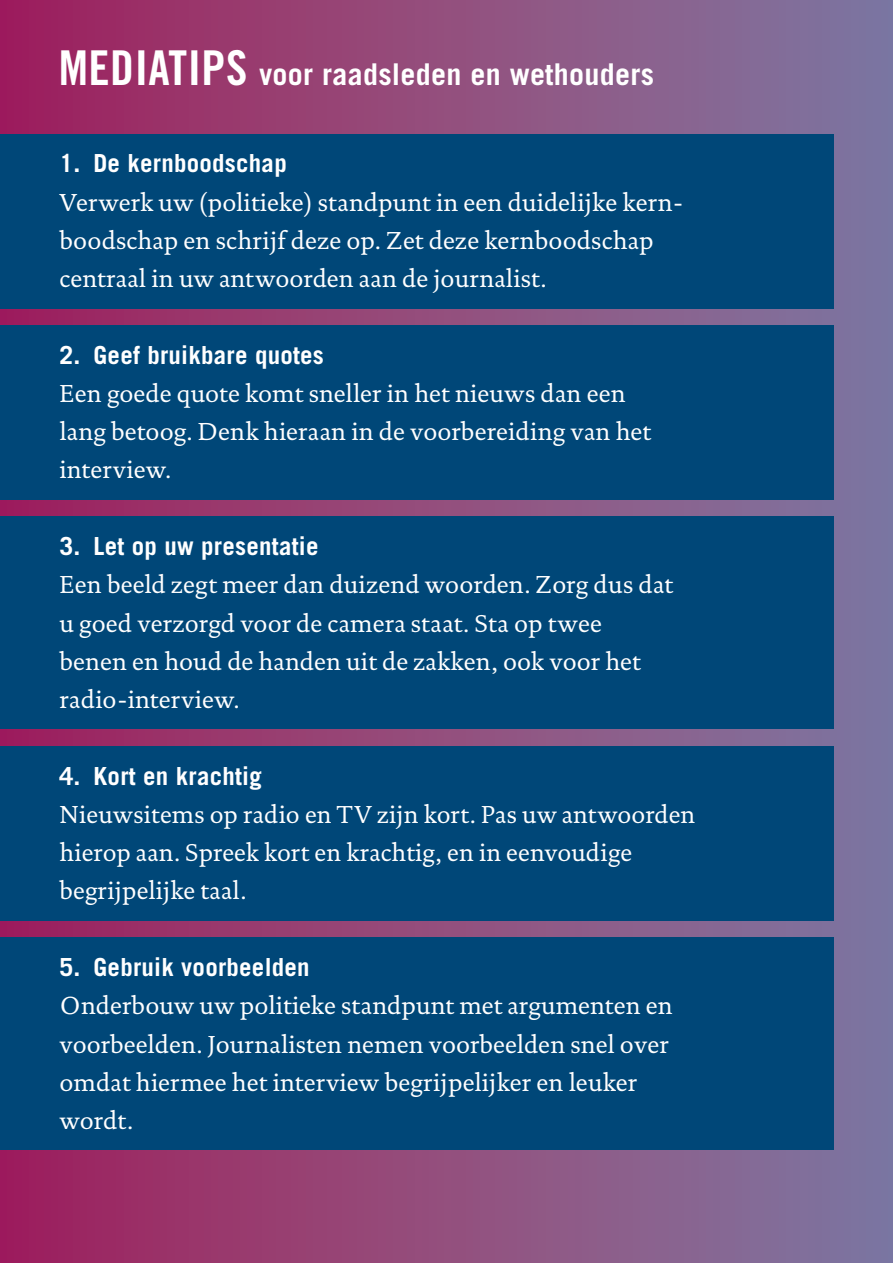
<style>
.page{position:relative;width:893px;height:1263px;background:#fff}
.page>*{position:absolute;margin:0;border:0;box-sizing:border-box;transform-origin:0 0}
.t1{font:700 30px "Trade Gothic";letter-spacing:.01em;color:#fff}
.t2{font:24.9px/38.4px "DTL Documenta T";letter-spacing:.005em;color:#fff}
.t3{font:700 24.9px "Trade Gothic";letter-spacing:.01em;color:#fff}
.s1{font-family:"Trade Gothic Bold Cond Twenty";font-weight:400;font-size:48px}
</style>
<div class="page">
<div style="left:0;top:0;width:893px;height:1263px;background:linear-gradient(to right,#9f215c,#7f79a1)"></div>
<div style="left:0;top:134px;width:833px;height:174px;background:#004778"></div>
<div style="left:0;top:325px;width:833px;height:175px;background:#004778"></div>
<div style="left:0;top:517px;width:833px;height:212px;background:#004778"></div>
<div style="left:0;top:746px;width:833px;height:175px;background:#004778"></div>
<div style="left:0;top:938px;width:833px;height:212px;background:#004778"></div>
<p class="t1" style="left:59px;top:56px;width:597px"><span class="s1">MEDIATIPS</span> voor raadsleden en wethouders</p>
<p class="t3" style="left:60px;top:148px;width:229px">1. De kernboodschap</p>
<p class="t2" style="left:60px;top:183px;width:625px">Verwerk uw (politieke) standpunt in een duidelijke kern&shy;boodschap en schrijf deze op. Zet deze kernboodschap centraal in uw antwoorden aan de journalist.</p>
<p class="t3" style="left:60px;top:339px;width:266px">2. Geef bruikbare quotes</p>
<p class="t2" style="left:60px;top:374px;width:593px">Een goede quote komt sneller in het nieuws dan een lang betoog. Denk hieraan in de voorbereiding van het interview.</p>
<p class="t3" style="left:60px;top:531px;width:260px">3. Let op uw presentatie</p>
<p class="t2" style="left:60px;top:565px;width:615px">Een beeld zegt meer dan duizend woorden. Zorg dus dat u goed verzorgd voor de camera staat. Sta op twee benen en houd de handen uit de zakken, ook voor het radio-interview.</p>
<p class="t3" style="left:60px;top:760px;width:204px">4. Kort en krachtig</p>
<p class="t2" style="left:60px;top:795px;width:637px">Nieuwsitems op radio en TV zijn kort. Pas uw antwoorden hierop aan. Spreek kort en krachtig, en in eenvoudige begrijpelijke taal.</p>
<p class="t3" style="left:60px;top:952px;width:252px">5. Gebruik voorbeelden</p>
<p class="t2" style="left:60px;top:986px;width:615px">Onderbouw uw politieke standpunt met argumenten en voorbeelden. Journalisten nemen voorbeelden snel over omdat hiermee het interview begrijpelijker en leuker wordt.</p>
</div>
